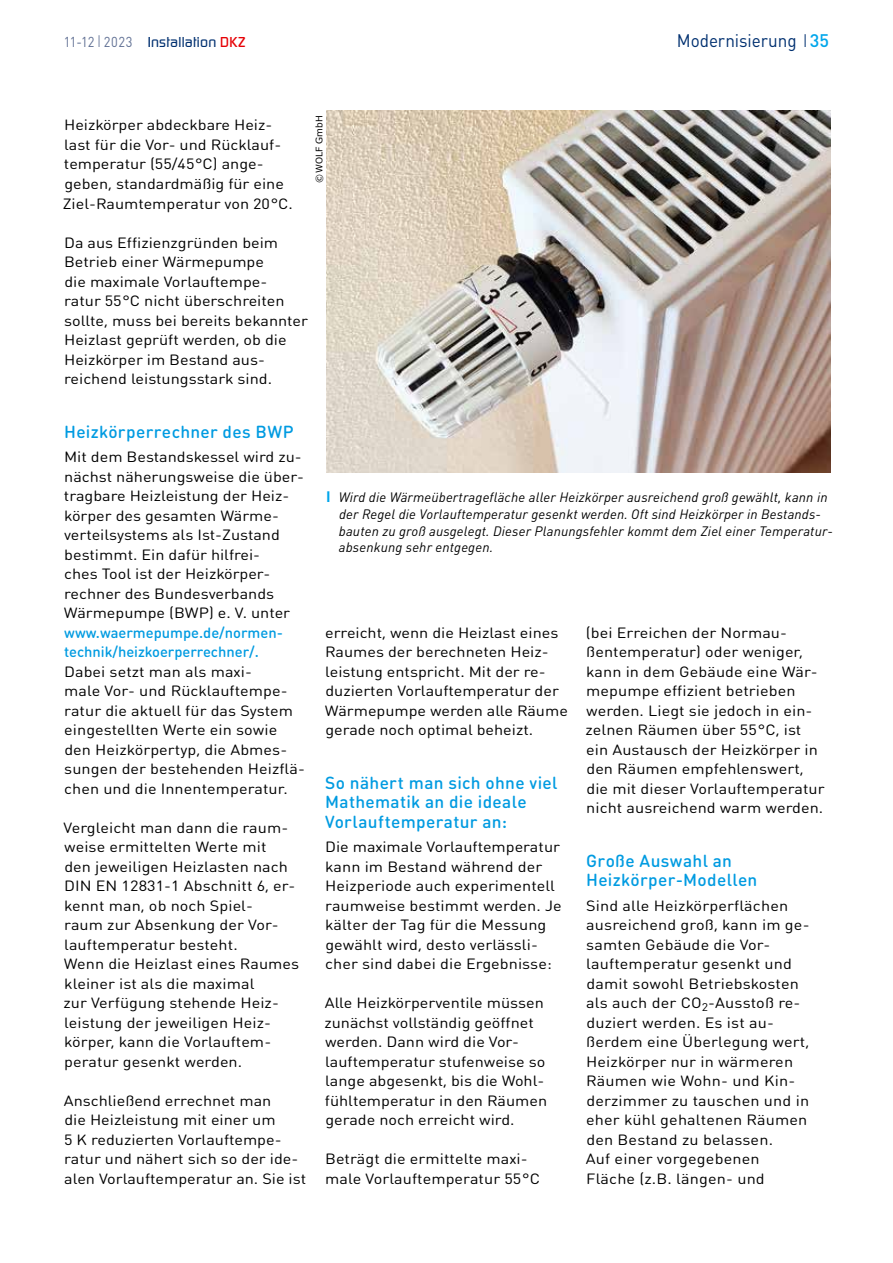
<style>
.page{position:relative;width:893px;height:1263px;background:#fff}
.page>*{position:absolute;margin:0;border:0;box-sizing:border-box;transform-origin:0 0}
.t1{font:18px "DINOT";letter-spacing:-.005em;color:#003070;scale:.95 1}
.t2{font:500 17.25px/19.5px "DIN Round OT";letter-spacing:.02em;color:#009be1}
.t3{font:14.7px/19.5px "DIN Round OT";color:#000;scale:1.1 1}
.t4{font:500 14.7px/19.5px "DIN Round OT";color:#009be1}
.t5{font:500 14.25px "Continuum";letter-spacing:.015em;color:#003070}
.t6{font:italic 13.5px/16.8px "DINOT";letter-spacing:.01em;color:#000}
.t7{font:9px "Verdana";color:#000}
.s1{font-family:"DINOT";font-weight:400;color:#5f6f93}
.s2{font-family:"DINOT";font-weight:300;font-size:16.5px;color:#5f6f93}
.s3{color:#e60005}
.s4{font-weight:300}
.s5{font-weight:500;color:#00a6eb}
.s6{font-weight:700;font-style:normal;font-size:15px;color:#00a6eb}
</style>
<div class="page">
<img style="left:326px;top:111px;width:504px;height:361px">
<p class="t5" style="left:64px;top:33px;width:183px"><span class="s1">11-12</span> <span class="s2">I</span> <span class="s1">2023</span> Installation <span class="s3">DKZ</span></p>
<p class="t1" style="left:677px;top:27px;width:162px">Modernisierung <span class="s4">I</span><span class="s5">35</span></p>
<p class="t7" style="left:314px;top:183px;width:69px;rotate:-90deg">©WOLF GmbH</p>
<p class="t3" style="left:63px;top:115px;width:211px">Heizkörper abdeckbare Heiz&shy;last für die Vor- und Rücklauf&shy;temperatur (55/45°C) ange&shy;geben, standardmäßig für eine<br>Ziel-Raumtemperatur von 20°C.</p>
<p class="t3" style="left:64px;top:232px;width:223px">Da aus Effizienzgründen beim<br>Betrieb einer Wärmepumpe<br>die maximale Vorlauftempe-<br>ratur 55°C nicht überschreiten sollte, muss bei bereits bekannter<br>Heizlast geprüft werden, ob die<br>Heizkörper im Bestand aus&shy;reichend leistungsstark sind.</p>
<p class="t2" style="left:64px;top:421px;width:231px">Heizkörperrechner des BWP</p>
<p class="t3" style="left:64px;top:447px;width:220px">Mit dem Bestandskessel wird zu&shy;nächst näherungsweise die über&shy;tragbare Heizleistung der Heiz&shy;körper des gesamten Wärme&shy;verteilsystems als Ist-Zustand bestimmt. Ein dafür hilfrei-<br>ches Tool ist der Heizkörper&shy;rechner des Bundesverbands<br>Wärmepumpe (BWP) e. V. unter</p>
<p class="t4" style="left:64px;top:622px;width:220px">www.waermepumpe.de/normen&shy;technik/heizkoerperrechner/.</p>
<p class="t3" style="left:64px;top:661px;width:221px">Dabei setzt man als maxi-<br>male Vor- und Rücklauftempe&shy;ratur die aktuell für das System eingestellten Werte ein sowie den Heizkörpertyp, die Abmes&shy;sungen der bestehenden Heizflä&shy;chen und die Innentemperatur.</p>
<p class="t3" style="left:63px;top:817px;width:216px">Vergleicht man dann die raum&shy;weise ermittelten Werte mit<br>den jeweiligen Heizlasten nach<br>DIN EN 12831-1 Abschnitt 6, er&shy;kennt man, ob noch Spiel-<br>raum zur Absenkung der Vor&shy;lauftemperatur besteht.<br>Wenn die Heizlast eines Raumes kleiner ist als die maximal<br>zur Verfügung stehende Heiz&shy;leistung der jeweiligen Heiz&shy;körper, kann die Vorlauftem&shy;peratur gesenkt werden.</p>
<p class="t3" style="left:64px;top:1090px;width:222px">Anschließend errechnet man<br>die Heizleistung mit einer um<br>5 K reduzierten Vorlauftempe&shy;ratur und nähert sich so der ide&shy;alen Vorlauftemperatur an. Sie ist</p>
<p class="t6" style="left:339px;top:488px;width:495px;text-indent:-13px"><span class="s6">I</span> Wird die Wärmeübertragefläche aller Heizkörper ausreichend groß gewählt, kann in der Regel die Vorlauftemperatur gesenkt werden. Oft sind Heizkörper in Bestands&shy;bauten zu groß ausgelegt. Dieser Planungsfehler kommt dem Ziel einer Temperatur&shy;absenkung sehr entgegen.</p>
<p class="t3" style="left:585px;top:622px;width:219px">(bei Erreichen der Normau&shy;ßentemperatur) oder weniger, kann in dem Gebäude eine Wär&shy;mepumpe effizient betrieben werden. Liegt sie jedoch in ein&shy;zelnen Räumen über 55°C, ist ein Austausch der Heizkörper in den Räumen empfehlenswert, die mit dieser Vorlauftemperatur nicht ausreichend warm werden.</p>
<p class="t3" style="left:325px;top:622px;width:222px">erreicht, wenn die Heizlast eines<br>Raumes der berechneten Heiz&shy;leistung entspricht. Mit der re&shy;duzierten Vorlauftemperatur der<br>Wärmepumpe werden alle Räume gerade noch optimal beheizt.</p>
<p class="t2" style="left:325px;top:772px;width:234px">So nähert man sich ohne viel<br>Mathematik an die ideale<br>Vorlauftemperatur an:</p>
<p class="t3" style="left:325px;top:837px;width:217px">Die maximale Vorlauftemperatur kann im Bestand während der<br>Heizperiode auch experimentell raumweise bestimmt werden. Je kälter der Tag für die Messung gewählt wird, desto verlässli&shy;cher sind dabei die Ergebnisse:</p>
<p class="t3" style="left:324px;top:993px;width:204px">Alle Heizkörperventile müssen zunächst vollständig geöffnet werden. Dann wird die Vor&shy;lauftemperatur stufenweise so lange abgesenkt, bis die Wohl&shy;fühltemperatur in den Räumen gerade noch erreicht wird.</p>
<p class="t3" style="left:325px;top:1149px;width:197px">Beträgt die ermittelte maxi&shy;male Vorlauftemperatur 55°C</p>
<p class="t2" style="left:586px;top:850px;width:173px">Große Auswahl an<br>Heizkörper-Modellen</p>
<p class="t3" style="left:586px;top:895px;width:205px">Sind alle Heizkörperflächen ausreichend groß, kann im ge&shy;samten Gebäude die Vor&shy;lauftemperatur gesenkt und damit sowohl Betriebskosten als auch der CO<sub>2</sub>-Ausstoß re&shy;duziert werden. Es ist au&shy;ßerdem eine Überlegung wert,<br>Heizkörper nur in wärmeren<br>Räumen wie Wohn- und Kin&shy;derzimmer zu tauschen und in eher kühl gehaltenen Räumen den Bestand zu belassen.<br>Auf einer vorgegebenen<br>Fläche (z.B. längen- und</p>
</div>
